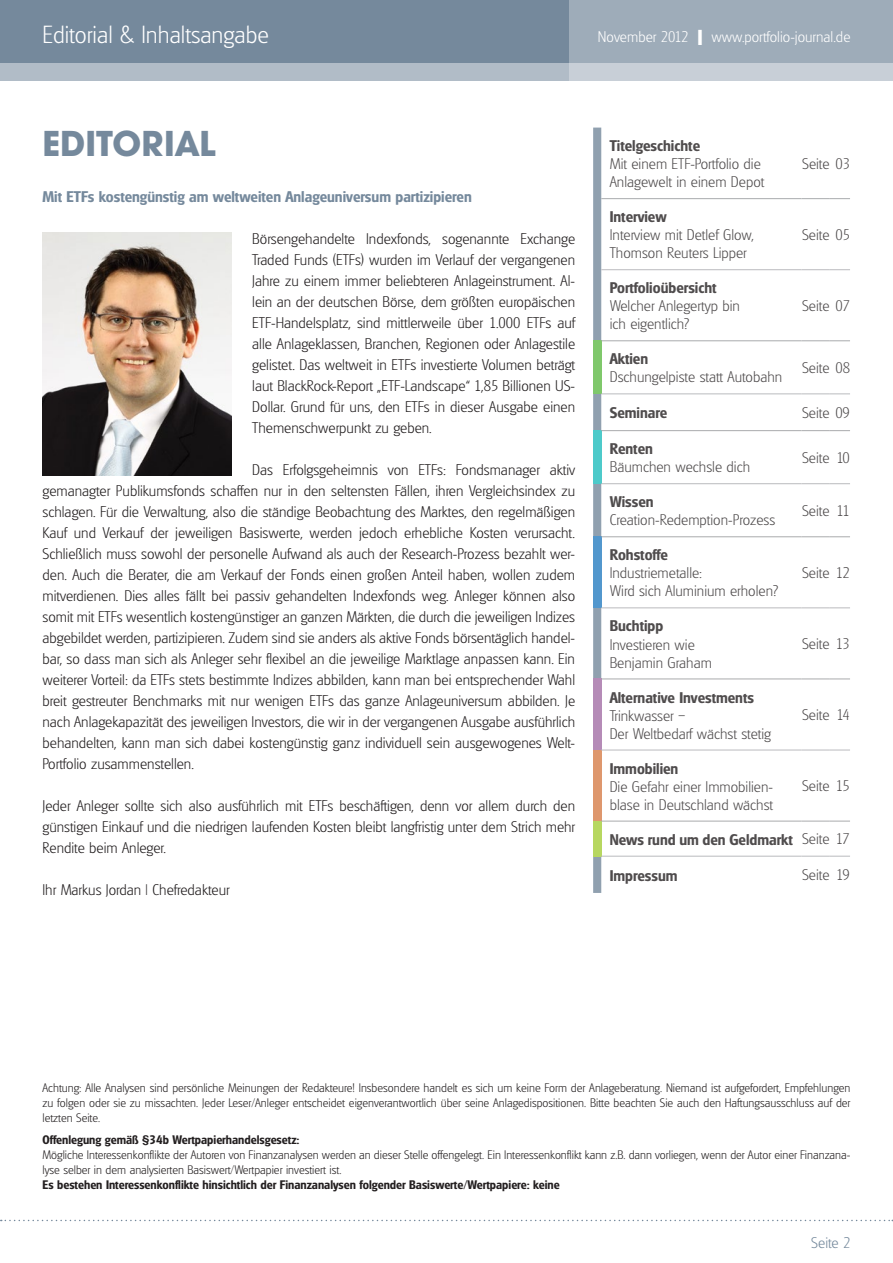
<style>
.page{position:relative;width:893px;height:1263px;background:#fff}
.page>*{position:absolute;margin:0;border:0;box-sizing:border-box;transform-origin:0 0}
.t1{font:700 37.5px "Avignon";color:#75899c}
.t2{font:200 24px "Glasgow Serial";color:#fff}
.t3{font:200 15px/21px "Glasgow Serial";color:#231f20}
.t4{font:700 15px "Glasgow Serial";color:#231f20}
.t5{font:700 15px "Glasgow Serial";color:#75899c}
.t6{font:200 15px "Glasgow Serial";color:#fff}
.t7{font:200 15px "Glasgow Serial";color:#75899c}
.t8{font:200 12px/15px "Glasgow Serial";color:#231f20;text-align:justify}
.t9{font:700 12px "Glasgow Serial";color:#231f20}
.s1{font-weight:700;font-size:21px}
.s2{font-weight:200}
</style>
<div class="page">
<div style="left:0;top:0;width:893px;height:81px;background:#75899c"></div>
<div style="left:0;top:64px;width:893px;height:17px;background:#b1bcc7"></div>
<svg style="left:570px;top:0;width:323px;height:81px;background:#a7b3bf"></svg>
<svg style="left:1px;top:1220px;width:892px;height:1px"></svg>
<svg style="left:593px;top:128px;width:8px;height:765px;background:#91a2b0"></svg>
<div style="left:593px;top:341px;width:8px;height:53px;background:#7fc86b"></div>
<div style="left:593px;top:431px;width:8px;height:53px;background:#4dcaca"></div>
<div style="left:593px;top:537px;width:8px;height:71px;background:#5297cd"></div>
<div style="left:593px;top:679px;width:8px;height:71px;background:#b58bb7"></div>
<div style="left:593px;top:750px;width:8px;height:71px;background:#de976d"></div>
<div style="left:593px;top:821px;width:8px;height:35px;background:#b7d760"></div>
<hr style="left:601px;top:198px;width:200px;height:1px;background:#939598">
<svg style="left:801px;top:198px;width:49px;height:1px"></svg>
<hr style="left:601px;top:341px;width:200px;height:1px;background:#939598">
<svg style="left:801px;top:341px;width:49px;height:1px"></svg>
<hr style="left:601px;top:430px;width:200px;height:1px;background:#939598">
<svg style="left:801px;top:430px;width:49px;height:1px"></svg>
<hr style="left:601px;top:536px;width:200px;height:1px;background:#939598">
<svg style="left:801px;top:536px;width:49px;height:1px"></svg>
<hr style="left:601px;top:679px;width:200px;height:1px;background:#939598">
<svg style="left:801px;top:679px;width:49px;height:1px"></svg>
<hr style="left:601px;top:821px;width:200px;height:1px;background:#939598">
<svg style="left:801px;top:821px;width:49px;height:1px"></svg>
<hr style="left:601px;top:269px;width:200px;height:1px;background:#a8a9ad">
<svg style="left:801px;top:269px;width:49px;height:1px"></svg>
<hr style="left:601px;top:394px;width:200px;height:1px;background:#a8a9ad">
<svg style="left:801px;top:394px;width:49px;height:1px"></svg>
<hr style="left:601px;top:483px;width:200px;height:1px;background:#a8a9ad">
<svg style="left:801px;top:483px;width:49px;height:1px"></svg>
<hr style="left:601px;top:608px;width:200px;height:1px;background:#a8a9ad">
<svg style="left:801px;top:608px;width:49px;height:1px"></svg>
<hr style="left:601px;top:750px;width:200px;height:1px;background:#a8a9ad">
<svg style="left:801px;top:750px;width:49px;height:1px"></svg>
<hr style="left:601px;top:856px;width:200px;height:1px;background:#a8a9ad">
<svg style="left:801px;top:856px;width:49px;height:1px"></svg>
<img style="left:43px;top:233px;width:188px;height:243px">
<h2 class="t2" style="left:43px;top:20px;width:228px">Editorial &amp; Inhaltsangabe</h2>
<p class="t6" style="left:598px;top:27px;width:254px">November 2012 <span class="s1">I</span> www.portfolio-journal.de</p>
<h1 class="t1" style="left:43px;top:120px;width:175px">EDITORIAL</h1>
<p class="t4" style="left:610px;top:137px;width:92px">Titelgeschichte</p>
<p class="t3" style="left:610px;top:155px;width:156px;line-height:18px">Mit einem ETF-Portfolio die<br>Anlagewelt in einem Depot</p>
<p class="t3" style="left:802px;top:153px;width:49px">Seite 03</p>
<p class="t4" style="left:610px;top:208px;width:58px">Interview</p>
<p class="t3" style="left:610px;top:226px;width:146px;line-height:18px">Interview mit Detlef Glow,<br>Thomson Reuters Lipper</p>
<p class="t3" style="left:802px;top:224px;width:49px">Seite 05</p>
<p class="t4" style="left:610px;top:279px;width:108px">Portfolioübersicht</p>
<p class="t3" style="left:610px;top:297px;width:132px;line-height:18px">Welcher Anlegertyp bin ich eigentlich?</p>
<p class="t3" style="left:802px;top:295px;width:49px">Seite 07</p>
<p class="t4" style="left:610px;top:350px;width:40px">Aktien</p>
<p class="t3" style="left:610px;top:366px;width:174px">Dschungelpiste statt Autobahn</p>
<p class="t5" style="left:43px;top:187px;width:431px">Mit ETFs kostengünstig am weltweiten Anlageuniversum partizipieren</p>
<p class="t3" style="left:252px;top:228px;width:324px;text-align:justify">Börsengehandelte Indexfonds, sogenannte Exchange Traded Funds (ETFs) wurden im Verlauf der vergangenen Jahre zu einem immer beliebteren Anlageinstrument. Al&shy;lein an der deutschen Börse, dem größten europäischen ETF-Handelsplatz, sind mittlerweile über 1.000 ETFs auf alle Anlageklassen, Branchen, Regionen oder Anlagestile gelistet. Das weltweit in ETFs investierte Volumen beträgt laut BlackRock-Report „ETF-Landscape“ 1,85 Billionen US-Dollar. Grund für uns, den ETFs in dieser Ausgabe einen Themenschwerpunkt zu geben.</p>
<p class="t3" style="left:43px;top:459px;width:534px;text-align:justify;text-indent:210px">Das Erfolgsgeheimnis von ETFs: Fondsmanager aktiv gemanagter Publikumsfonds schaffen nur in den seltensten Fällen, ihren Vergleichsindex zu schlagen. Für die Verwaltung, also die ständige Beobachtung des Marktes, den regelmäßigen Kauf und Verkauf der jeweiligen Basiswerte, werden jedoch erhebliche Kosten verursacht.<br>Schließlich muss sowohl der personelle Aufwand als auch der Research-Prozess bezahlt wer&shy;den. Auch die Berater, die am Verkauf der Fonds einen großen Anteil haben, wollen zudem mitverdienen. Dies alles fällt bei passiv gehandelten Indexfonds weg. Anleger können also somit mit ETFs wesentlich kostengünstiger an ganzen Märkten, die durch die jeweiligen Indizes abgebildet werden, partizipieren. Zudem sind sie anders als aktive Fonds börsentäglich handel&shy;bar, so dass man sich als Anleger sehr flexibel an die jeweilige Marktlage anpassen kann. Ein weiterer Vorteil: da ETFs stets bestimmte Indizes abbilden, kann man bei entsprechender Wahl breit gestreuter Benchmarks mit nur wenigen ETFs das ganze Anlageuniversum abbilden. Je nach Anlagekapazität des jeweiligen Investors, die wir in der vergangenen Ausgabe ausführlich behandelten, kann man sich dabei kostengünstig ganz individuell sein ausgewogenes Welt-Portfolio zusammenstellen.</p>
<p class="t3" style="left:43px;top:795px;width:534px;text-align:justify">Jeder Anleger sollte sich also ausführlich mit ETFs beschäftigen, denn vor allem durch den günstigen Einkauf und die niedrigen laufenden Kosten bleibt langfristig unter dem Strich mehr Rendite beim Anleger.</p>
<p class="t3" style="left:43px;top:879px;width:189px">Ihr Markus Jordan | Chefredakteur</p>
<p class="t3" style="left:802px;top:357px;width:49px">Seite 08</p>
<p class="t4" style="left:610px;top:404px;width:59px">Seminare</p>
<p class="t3" style="left:802px;top:402px;width:49px">Seite 09</p>
<p class="t4" style="left:610px;top:440px;width:45px">Renten</p>
<p class="t3" style="left:610px;top:456px;width:142px">Bäumchen wechsle dich</p>
<p class="t3" style="left:802px;top:447px;width:49px">Seite 10</p>
<p class="t4" style="left:610px;top:493px;width:45px">Wissen</p>
<p class="t3" style="left:610px;top:509px;width:167px">Creation-Redemption-Prozess</p>
<p class="t3" style="left:802px;top:500px;width:49px">Seite 11</p>
<p class="t4" style="left:610px;top:546px;width:60px">Rohstoffe</p>
<p class="t3" style="left:610px;top:564px;width:170px;line-height:18px">Industriemetalle:<br>Wird sich Aluminium erholen?</p>
<p class="t3" style="left:802px;top:562px;width:49px">Seite 12</p>
<p class="t4" style="left:610px;top:617px;width:55px">Buchtipp</p>
<p class="t3" style="left:610px;top:635px;width:104px;line-height:18px">Investieren wie<br>Benjamin Graham</p>
<p class="t3" style="left:802px;top:633px;width:49px">Seite 13</p>
<p class="t4" style="left:610px;top:688px;width:146px">Alternative Investments</p>
<p class="t3" style="left:610px;top:706px;width:163px;line-height:18px">Trinkwasser –<br>Der Weltbedarf wächst stetig</p>
<p class="t3" style="left:802px;top:704px;width:49px">Seite 14</p>
<p class="t4" style="left:610px;top:759px;width:70px">Immobilien</p>
<p class="t3" style="left:610px;top:777px;width:165px;line-height:18px">Die Gefahr einer Immobilien&shy;blase in Deutschland wächst</p>
<p class="t3" style="left:802px;top:775px;width:49px">Seite 15</p>
<p class="t4" style="left:610px;top:830px;width:242px">News rund um den Geldmarkt <span class="s2">Seite 17</span></p>
<p class="t4" style="left:610px;top:866px;width:69px">Impressum</p>
<p class="t3" style="left:802px;top:864px;width:49px">Seite 19</p>
<p class="t8" style="left:43px;top:1080px;width:809px">Achtung: Alle Analysen sind persönliche Meinungen der Redakteure! Insbesondere handelt es sich um keine Form der Anlageberatung. Niemand ist aufgefordert, Empfehlungen zu folgen oder sie zu missachten. Jeder Leser/Anleger entscheidet eigenverantwortlich über seine Anlagedispositionen. Bitte beachten Sie auch den Haftungsausschluss auf der letzten Seite.</p>
<p class="t9" style="left:43px;top:1132px;width:259px">Offenlegung gemäß §34b Wertpapierhandelsgesetz:</p>
<p class="t8" style="left:43px;top:1147px;width:809px">Mögliche Interessenkonflikte der Autoren von Finanzanalysen werden an dieser Stelle offengelegt. Ein Interessenkonflikt kann z.B. dann vorliegen, wenn der Autor einer Finanzana&shy;lyse selber in dem analysierten Basiswert/Wertpapier investiert ist.</p>
<p class="t9" style="left:43px;top:1177px;width:519px">Es bestehen Interessenkonflikte hinsichtlich der Finanzanalysen folgender Basiswerte/Wertpapiere: keine</p>
<p class="t7" style="left:811px;top:1234px;width:41px">Seite 2</p>
</div>
